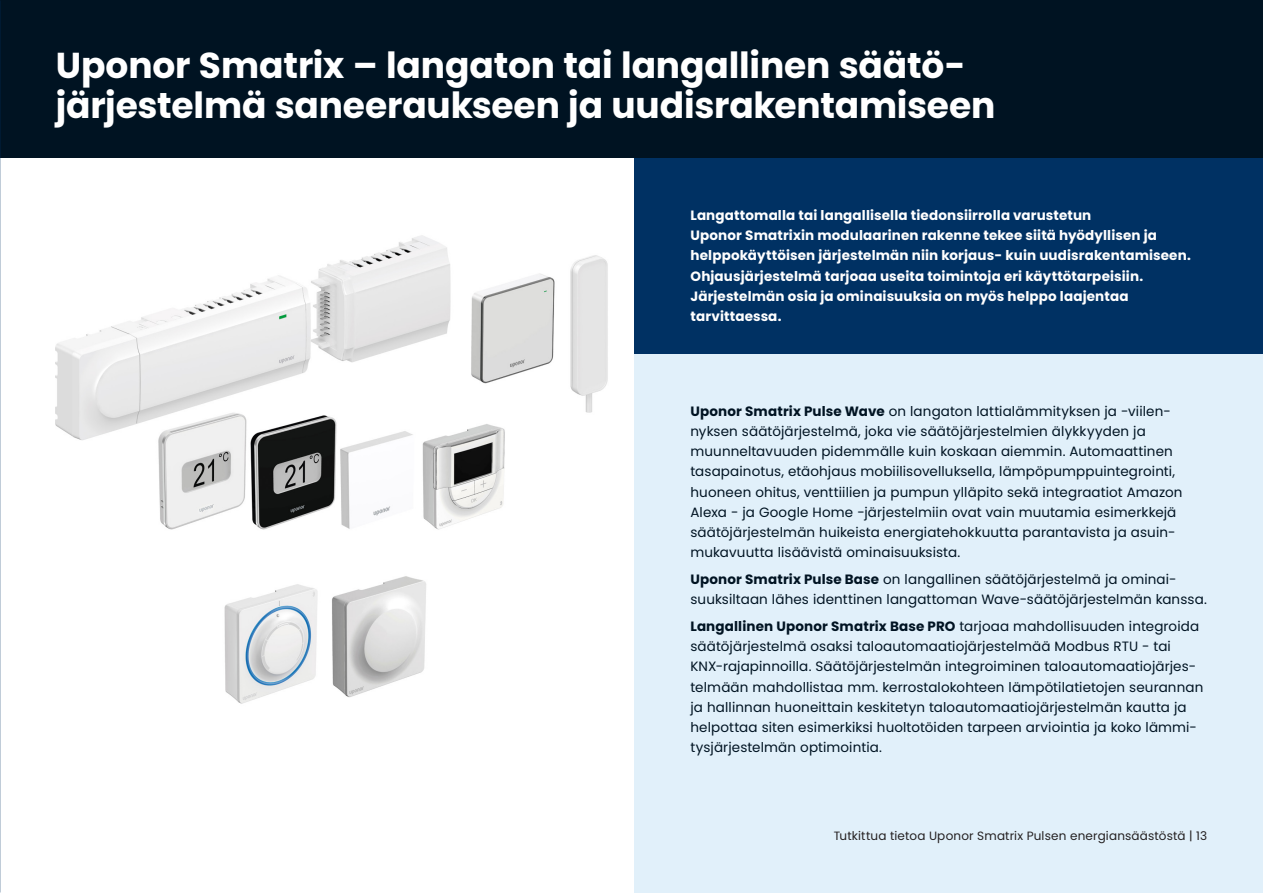
<style>
.page{position:relative;width:1263px;height:893px;background:#fff}
.page>*{position:absolute;margin:0;border:0;box-sizing:border-box;transform-origin:0 0}
.Main_headers_nega_21{font:700 36px/39.6px "Poppins";letter-spacing:-.005em;color:#fff}
.Body_Copy_-_9pt_2110{font:13.5px/20.2px "Poppins";letter-spacing:.01em;color:#001322}
.Ingress_211022{font:700 13.5px/20.2px "Poppins";letter-spacing:.01em;color:#fff}
.t1{font:12px "Poppins";letter-spacing:.015em;color:#231f20}
.s1{font-weight:700}
</style>
<div class="page">
<div style="left:0;top:0;width:1263px;height:158px;background:#001322"></div>
<div style="left:635px;top:354px;width:628px;height:539px;background:#e1f0fa"></div>
<div style="left:635px;top:158px;width:628px;height:196px;background:#003163"></div>
<img style="left:56px;top:235px;width:552px;height:469px">
<p class="Main_headers_nega_21" style="left:56px;top:46px;width:941px">Uponor Smatrix – langaton tai langallinen säätö&shy;järjestelmä saneeraukseen ja uudisrakentamiseen</p>
<p class="Ingress_211022" style="left:690px;top:205px;width:502px">Langattomalla tai langallisella tiedonsiirrolla varustetun<br>Uponor Smatrixin modulaarinen rakenne tekee siitä hyödyllisen ja helppokäyttöisen järjestelmän niin korjaus- kuin uudisrakentamiseen.<br>Ohjausjärjestelmä tarjoaa useita toimintoja eri käyttötarpeisiin.<br>Järjestelmän osia ja ominaisuuksia on myös helppo laajentaa tarvittaessa.</p>
<p class="Body_Copy_-_9pt_2110" style="left:690px;top:401px;width:493px"><span class="s1">Uponor Smatrix Pulse Wave</span> on langaton lattialämmityksen ja -viilen&shy;nyksen säätöjärjestelmä, joka vie säätöjärjestelmien älykkyyden ja muunneltavuuden pidemmälle kuin koskaan aiemmin. Automaattinen tasapainotus, etäohjaus mobiilisovelluksella, lämpöpumppuintegrointi, huoneen ohitus, venttiilien ja pumpun ylläpito sekä integraatiot Amazon Alexa - ja Google Home -järjestelmiin ovat vain muutamia esimerkkejä säätöjärjestelmän huikeista energiatehokkuutta parantavista ja asuin&shy;mukavuutta lisäävistä ominaisuuksista.</p>
<p class="Body_Copy_-_9pt_2110" style="left:690px;top:569px;width:518px"><span class="s1">Uponor Smatrix Pulse Base</span> on langallinen säätöjärjestelmä ja ominai&shy;suuksiltaan lähes identtinen langattoman Wave-säätöjärjestelmän kanssa.</p>
<p class="Body_Copy_-_9pt_2110" style="left:690px;top:616px;width:514px"><span class="s1">Langallinen Uponor Smatrix Base PRO</span> tarjoaa mahdollisuuden integroida säätöjärjestelmä osaksi taloautomaatiojärjestelmää Modbus RTU - tai KNX-rajapinnoilla. Säätöjärjestelmän integroiminen taloautomaatiojärjes&shy;telmään mahdollistaa mm. kerrostalokohteen lämpötilatietojen seurannan ja hallinnan huoneittain keskitetyn taloautomaatiojärjestelmän kautta ja helpottaa siten esimerkiksi huoltotöiden tarpeen arviointia ja koko lämmi&shy;tysjärjestelmän optimointia.</p>
<p class="t1" style="left:834px;top:829px;width:375px">Tutkittua tietoa Uponor Smatrix Pulsen energiansäästöstä | 13</p>
</div>
